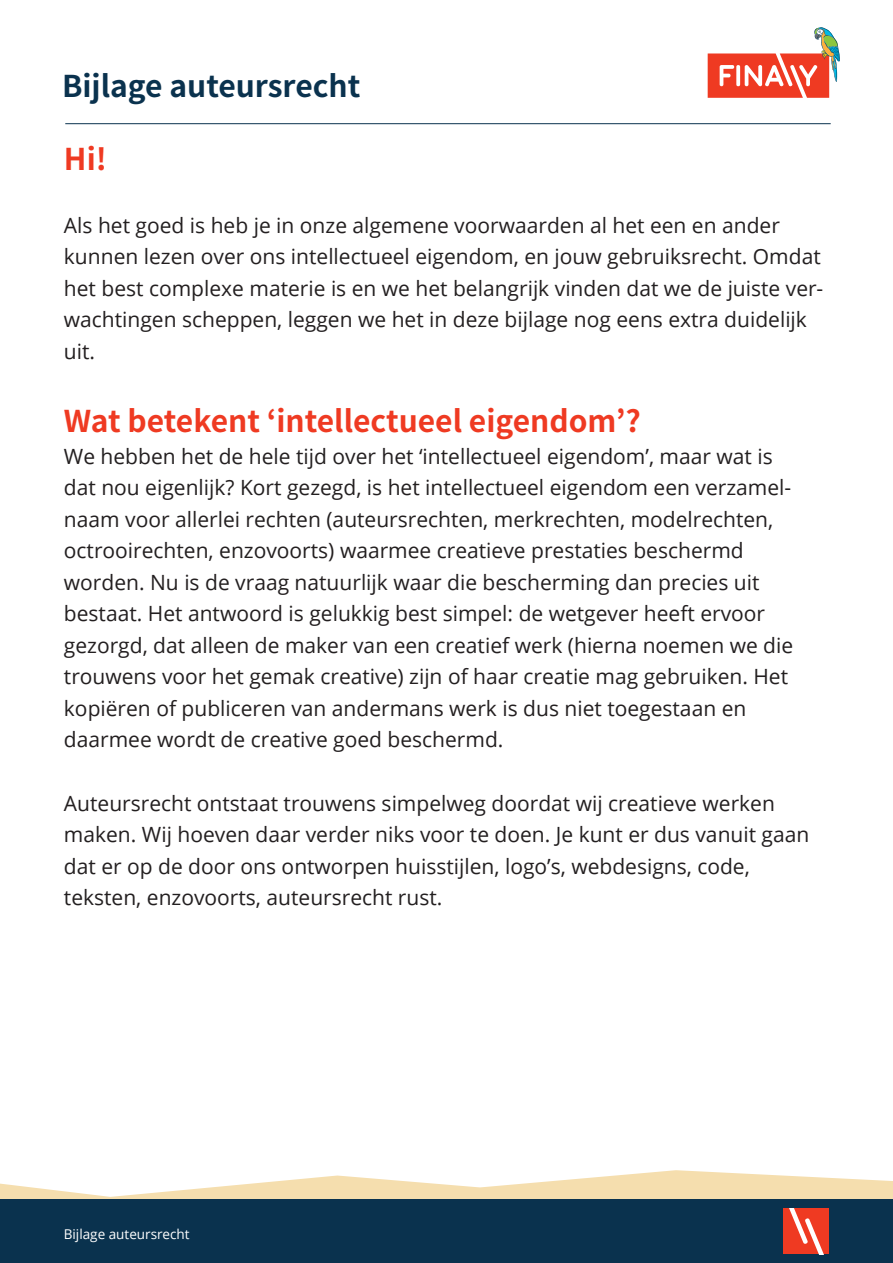
<style>
.page{position:relative;width:893px;height:1263px;background:#fff}
.page>*{position:absolute;margin:0;border:0;box-sizing:border-box;transform-origin:0 0}
.t1{font:700 30px "Noto Sans JP";color:#ef3a22}
.t2{font:700 30px "Noto Sans JP";color:#0a324e}
.t3{font:21px/31.5px "Open Sans";color:#231f20}
.t4{font:13.5px "Open Sans";color:#fff}
</style>
<div class="page">
<svg style="left:0;top:1170px;width:893px;height:29px;fill:#f5deae"></svg>
<div style="left:0;top:1199px;width:893px;height:64px;background:#0a324e"></div>
<div style="left:783px;top:1208px;width:46px;height:46px;background:#ef3a22"></div>
<svg style="left:789px;top:1208px;width:35px;height:46px"></svg>
<svg style="left:708px;top:27px;width:132px;height:71px"></svg>
<hr style="left:65px;top:123px;width:766px;height:1px;background:#0a324e">
<h1 class="t2" style="left:62px;top:69px;width:300px">Bijlage auteursrecht</h1>
<h1 class="t1" style="left:64px;top:142px;width:44px">Hi!</h1>
<p class="t3" style="left:64px;top:209px;width:761px">Als het goed is heb je in onze algemene voorwaarden al het een en ander kunnen lezen over ons intellectueel eigendom, en jouw gebruiksrecht. Omdat het best complexe materie is en we het belangrijk vinden dat we de juiste ver&shy;wachtingen scheppen, leggen we het in deze bijlage nog eens extra duidelijk uit.</p>
<h1 class="t1" style="left:64px;top:404px;width:578px">Wat betekent ‘intellectueel eigendom’?</h1>
<p class="t3" style="left:64px;top:440px;width:731px">We hebben het de hele tijd over het ‘intellectueel eigendom’, maar wat is dat nou eigenlijk? Kort gezegd, is het intellectueel eigendom een verzamel&shy;naam voor allerlei rechten (auteursrechten, merkrechten, modelrechten, octrooirechten, enzovoorts) waarmee creatieve prestaties beschermd worden. Nu is de vraag natuurlijk waar die bescherming dan precies uit bestaat. Het antwoord is gelukkig best simpel: de wetgever heeft ervoor gezorgd, dat alleen de maker van een creatief werk (hierna noemen we die trouwens voor het gemak creative) zijn of haar creatie mag gebruiken. Het kopiëren of publiceren van andermans werk is dus niet toegestaan en daarmee wordt de creative goed beschermd.</p>
<p class="t3" style="left:64px;top:786px;width:747px">Auteursrecht ontstaat trouwens simpelweg doordat wij creatieve werken maken. Wij hoeven daar verder niks voor te doen. Je kunt er dus vanuit gaan dat er op de door ons ontworpen huisstijlen, logo’s, webdesigns, code, teksten, enzovoorts, auteursrecht rust.</p>
<p class="t4" style="left:64px;top:1224px;width:127px">Bijlage auteursrecht</p>
</div>
